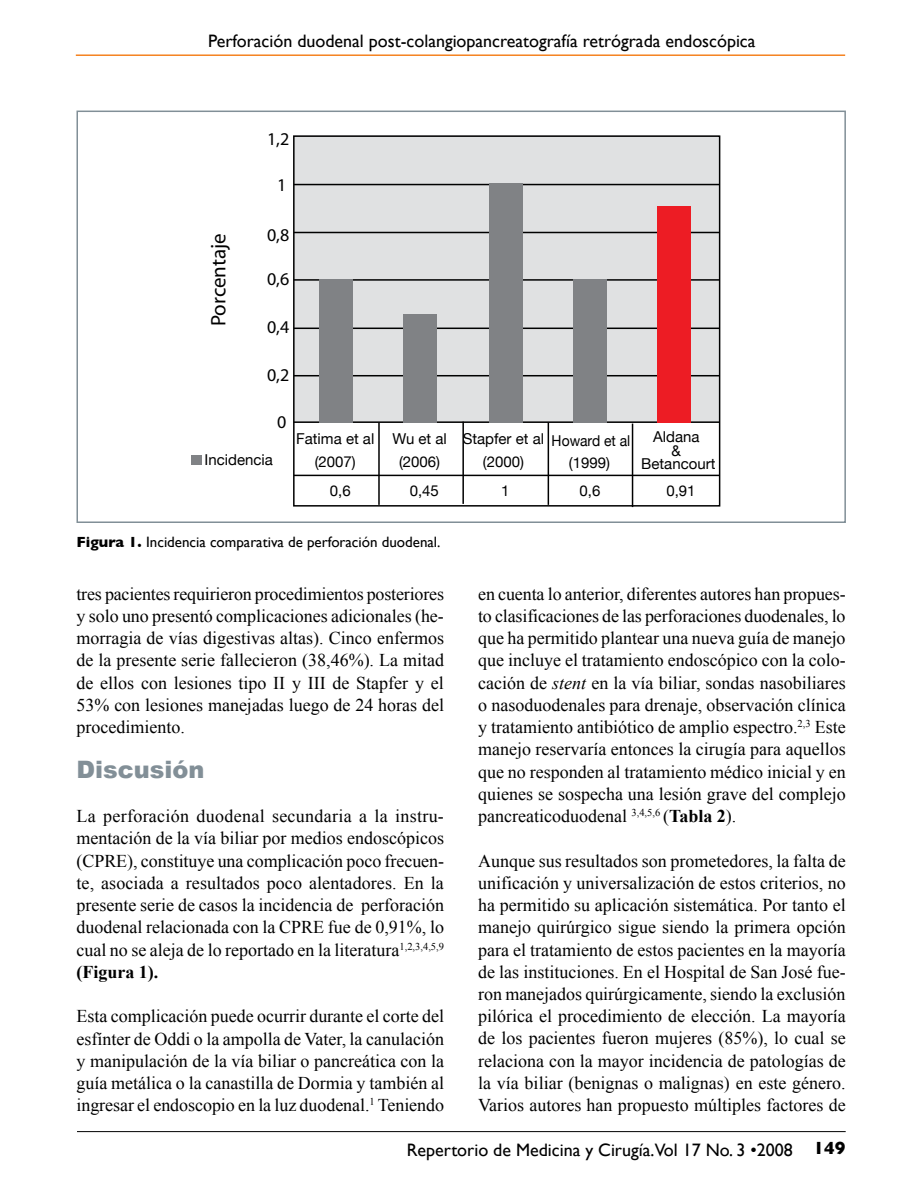
<style>
.page{position:relative;width:918px;height:1188px;background:#fff}
.page>*{position:absolute;margin:0;border:0;box-sizing:border-box;transform-origin:0 0}
.t1{font:900 24px "Arial";color:#828f97}
.t2{font:21px "Myriad";color:#000}
.t3{font:18px/22.2px "Times New Roman";color:#000;text-align:justify}
.t4{font:18px "Gill Sans";color:#000}
.t5{font:18px "Myriad";color:#000}
.t6{font:15px/13.5px "Helvetica Neue";color:#000;text-align:center}
.t7{font:15px "Gill Sans";color:#000}
.s1{font-weight:700}
.s2{font-style:italic}
</style>
<div class="page">
<hr style="left:76px;top:54px;width:769px;height:2px;background:#f58220">
<hr style="left:77px;top:1131px;width:769px;height:1px;background:#000">
<div style="left:294px;top:135px;width:425px;height:287px;background:#e0e1e2"></div>
<div style="left:191px;top:455px;width:11px;height:10px;background:#808285"></div>
<div style="left:293px;top:135px;width:427px;height:372px;border:2px solid #000"></div>
<hr style="left:294px;top:184px;width:426px;height:1px;background:#000">
<hr style="left:294px;top:232px;width:426px;height:1px;background:#000">
<hr style="left:294px;top:279px;width:426px;height:2px;background:#000">
<hr style="left:294px;top:328px;width:426px;height:1px;background:#000">
<hr style="left:294px;top:375px;width:426px;height:1px;background:#000">
<hr style="left:294px;top:421px;width:426px;height:2px;background:#000">
<hr style="left:294px;top:475px;width:426px;height:1px;background:#000">
<hr style="left:378px;top:423px;width:2px;height:82px;background:#000">
<hr style="left:462px;top:422px;width:2px;height:82px;background:#000">
<hr style="left:548px;top:423px;width:1px;height:82px;background:#000">
<hr style="left:632px;top:424px;width:1px;height:83px;background:#000">
<div style="left:319px;top:279px;width:34px;height:144px;background:#808285"></div>
<div style="left:489px;top:184px;width:34px;height:239px;background:#808285"></div>
<div style="left:573px;top:279px;width:34px;height:144px;background:#808285"></div>
<div style="left:403px;top:314px;width:34px;height:109px;background:#808285"></div>
<div style="left:657px;top:206px;width:34px;height:217px;background:#ed1c24"></div>
<div style="left:76px;top:111px;width:770px;height:412px;border:2px solid #818f97"></div>
<p class="t4" style="left:208px;top:30px;width:549px">Perforación duodenal post-colangiopancreatografía retrógrada endoscópica</p>
<p class="t2" style="left:208px;top:326px;width:94px;rotate:-90deg">Porcentaje</p>
<p class="t5" style="left:267px;top:130px;width:24px">1,2</p>
<p class="t5" style="left:277px;top:176px;width:11px">1</p>
<p class="t5" style="left:267px;top:226px;width:24px">0,8</p>
<p class="t5" style="left:267px;top:270px;width:24px">0,6</p>
<p class="t5" style="left:267px;top:318px;width:24px">0,4</p>
<p class="t5" style="left:267px;top:367px;width:24px">0,2</p>
<p class="t5" style="left:277px;top:413px;width:11px">0</p>
<p class="t6" style="left:205px;top:453px;width:70px">Incidencia</p>
<p class="t6" style="left:296px;top:432px;width:336px">Fatima et al Wu et al Stapfer et al Howard et al</p>
<p class="t6" style="left:641px;top:430px;width:76px">Aldana<br>&amp;<br>Betancourt</p>
<p class="t6" style="left:315px;top:454px;width:43px">(2007)</p>
<p class="t6" style="left:399px;top:454px;width:43px">(2006)</p>
<p class="t6" style="left:483px;top:454px;width:43px">(2000)</p>
<p class="t6" style="left:569px;top:456px;width:43px">(1999)</p>
<p class="t6" style="left:330px;top:484px;width:22px">0,6</p>
<p class="t6" style="left:410px;top:484px;width:31px">0,45</p>
<p class="t6" style="left:501px;top:484px;width:10px">1</p>
<p class="t6" style="left:580px;top:484px;width:22px">0,6</p>
<p class="t6" style="left:666px;top:484px;width:31px">0,91</p>
<p class="t7" style="left:76px;top:533px;width:366px"><span class="s1">Figura 1.</span> Incidencia comparativa de perforación duodenal.</p>
<p class="t3" style="left:76px;top:582px;width:369px">tres pacientes requirieron procedimientos posteriores y solo uno presentó complicaciones adicionales (he&shy;morragia de vías digestivas altas). Cinco enfermos de la presente serie fallecieron (38,46%). La mitad de ellos con lesiones tipo II y III de Stapfer y el 53% con lesiones manejadas luego de 24 horas del procedimiento.</p>
<h1 class="t1" style="left:76px;top:752px;width:130px">Discusión</h1>
<p class="t3" style="left:76px;top:805px;width:369px">La perforación duodenal secundaria a la instru&shy;mentación de la vía biliar por medios endoscópicos (CPRE), constituye una complicación poco frecuen&shy;te, asociada a resultados poco alentadores. En la presente serie de casos la incidencia de perforación duodenal relacionada con la CPRE fue de 0,91%, lo cual no se aleja de lo reportado en la literatura<sup>1,2,3,4,5,9 </sup><span class="s1">(Figura 1).</span></p>
<p class="t3" style="left:76px;top:1005px;width:369px">Esta complicación puede ocurrir durante el corte del esfínter de Oddi o la ampolla de Vater, la canulación y manipulación de la vía biliar o pancreática con la guía metálica o la canastilla de Dormia y también al ingresar el endoscopio en la luz duodenal.<sup>1</sup> Teniendo</p>
<p class="t3" style="left:478px;top:582px;width:369px">en cuenta lo anterior, diferentes autores han propues&shy;to clasificaciones de las perforaciones duodenales, lo que ha permitido plantear una nueva guía de manejo que incluye el tratamiento endoscópico con la colo&shy;cación de <span class="s2">stent</span> en la vía biliar, sondas nasobiliares o nasoduodenales para drenaje, observación clínica y tratamiento antibiótico de amplio espectro.<sup>2,3</sup> Este manejo reservaría entonces la cirugía para aquellos que no responden al tratamiento médico inicial y en quienes se sospecha una lesión grave del complejo pancreaticoduodenal <sup>3,4,5,6</sup> (<span class="s1">Tabla 2</span>).</p>
<p class="t3" style="left:478px;top:849px;width:369px">Aunque sus resultados son prometedores, la falta de unificación y universalización de estos criterios, no ha permitido su aplicación sistemática. Por tanto el manejo quirúrgico sigue siendo la primera opción para el tratamiento de estos pacientes en la mayoría de las instituciones. En el Hospital de San José fue&shy;ron manejados quirúrgicamente, siendo la exclusión pilórica el procedimiento de elección. La mayoría de los pacientes fueron mujeres (85%), lo cual se relaciona con la mayor incidencia de patologías de la vía biliar (benignas o malignas) en este género.<br>Varios autores han propuesto múltiples factores de</p>
<p class="t4" style="left:407px;top:1140px;width:440px">Repertorio de Medicina y Cirugía.Vol 17 No. 3 •2008 <span class="s1">149</span></p>
</div>
